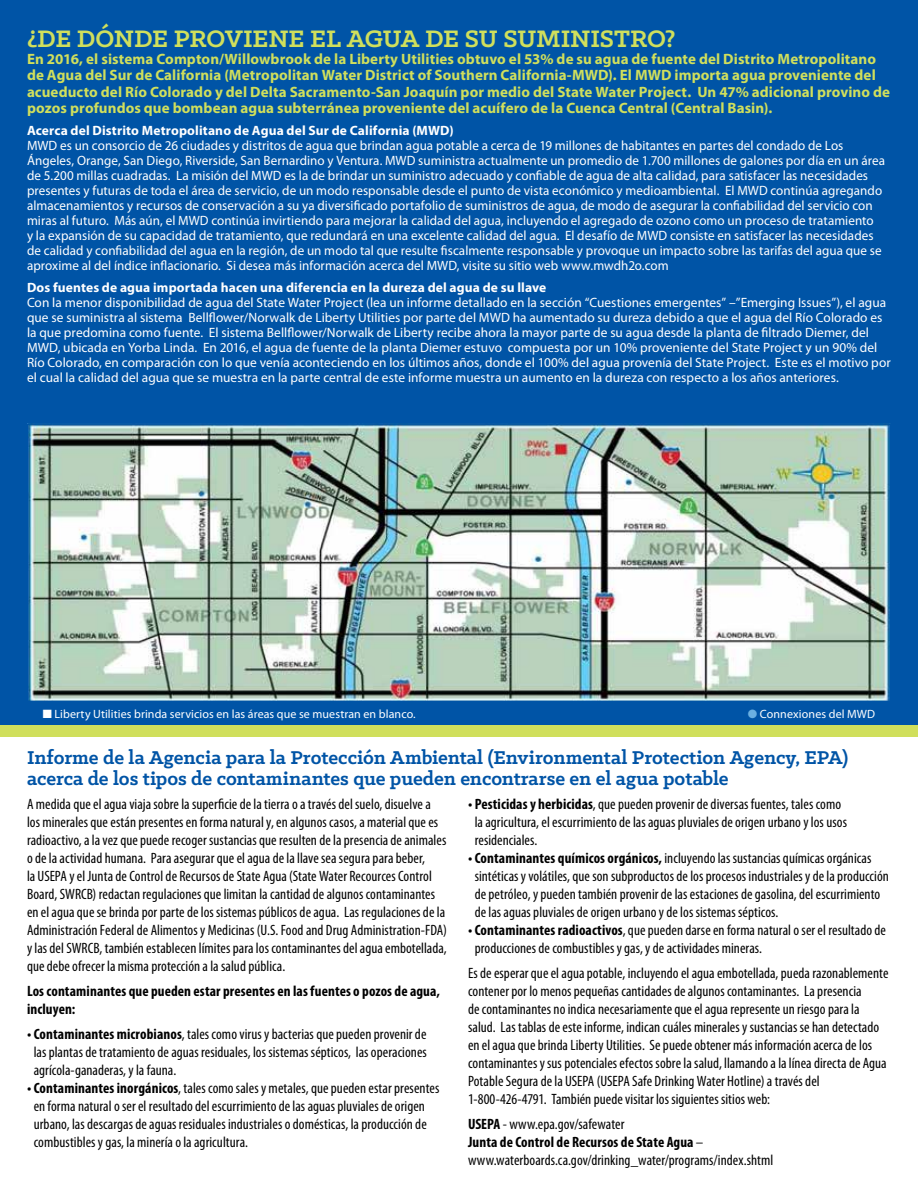
<style>
.page{position:relative;width:918px;height:1188px;background:#fff}
.page>*{position:absolute;margin:0;border:0;box-sizing:border-box;transform-origin:0 0}
.t1{font:700 27px "Klinic Slab";letter-spacing:-.01em;color:#d0df5c}
.t2{font:700 21px/21px "Klinic Slab";color:#0054a6}
.t3{font:condensed 15px/18px "Myriad Pro";letter-spacing:.005em;color:#000}
.t4{font:700 15px/16.5px "Myriad Pro";letter-spacing:.005em;color:#d0df5c}
.t5{font:700 condensed 15px/18px "Myriad Pro";letter-spacing:.005em;color:#000}
.t6{font:13.5px/15px "Myriad Pro";letter-spacing:.005em;color:#fff}
.t7{font:700 13.5px "Myriad Pro";letter-spacing:.01em;color:#fff}
.t8{font:12px "Myriad Pro";letter-spacing:.01em;color:#fff}
.s1{color:#6bb0e1}
.s2{font-weight:700}
</style>
<div class="page">
<div style="left:0;top:0;width:918px;height:731px;background:#0054a6"></div>
<div style="left:0;top:725px;width:918px;height:12px;background:#d0df5c"></div>
<img style="left:29px;top:425px;width:860px;height:275px">
<h1 class="t1" style="left:27px;top:21px;width:650px">¿DE DÓNDE PROVIENE EL AGUA DE SU SUMINISTRO?</h1>
<p class="t4" style="left:27px;top:50px;width:865px">En 2016, el sistema Compton/Willowbrook de la Liberty Utilities obtuvo el 53% de su agua de fuente del Distrito Metropolitano de Agua del Sur de California (Metropolitan Water District of Southern California-MWD). El MWD importa agua proveniente del acueducto del Río Colorado y del Delta Sacramento-San Joaquín por medio del State Water Project. Un 47% adicional provino de pozos profundos que bombean agua subterránea proveniente del acuífero de la Cuenca Central (Central Basin).</p>
<p class="t7" style="left:27px;top:122px;width:428px">Acerca del Distrito Metropolitano de Agua del Sur de California (MWD)</p>
<p class="t6" style="left:27px;top:138px;width:860px">MWD es un consorcio de 26 ciudades y distritos de agua que brindan agua potable a cerca de 19 millones de habitantes en partes del condado de Los Ángeles, Orange, San Diego, Riverside, San Bernardino y Ventura. MWD suministra actualmente un promedio de 1.700 millones de galones por día en un área de 5.200 millas cuadradas. La misión del MWD es la de brindar un suministro adecuado y confiable de agua de alta calidad, para satisfacer las necesidades presentes y futuras de toda el área de servicio, de un modo responsable desde el punto de vista económico y medioambiental. El MWD continúa agregando almacenamientos y recursos de conservación a su ya diversificado portafolio de suministros de agua, de modo de asegurar la confiabilidad del servicio con miras al futuro. Más aún, el MWD continúa invirtiendo para mejorar la calidad del agua, incluyendo el agregado de ozono como un proceso de tratamiento<br>y la expansión de su capacidad de tratamiento, que redundará en una excelente calidad del agua. El desafío de MWD consiste en satisfacer las necesidades de calidad y confiabilidad del agua en la región, de un modo tal que resulte fiscalmente responsable y provoque un impacto sobre las tarifas del agua que se aproxime al del índice inflacionario. Si desea más información acerca del MWD, visite su sitio web www.mwdh2o.com</p>
<p class="t7" style="left:27px;top:278px;width:521px">Dos fuentes de agua importada hacen una diferencia en la dureza del agua de su llave</p>
<p class="t6" style="left:27px;top:295px;width:865px">Con la menor disponibilidad de agua del State Water Project (lea un informe detallado en la sección “Cuestiones emergentes” –”Emerging Issues”), el agua que se suministra al sistema Bellflower/Norwalk de Liberty Utilities por parte del MWD ha aumentado su dureza debido a que el agua del Río Colorado es la que predomina como fuente. El sistema Bellflower/Norwalk de Liberty recibe ahora la mayor parte de su agua desde la planta de filtrado Diemer, del MWD, ubicada en Yorba Linda. En 2016, el agua de fuente de la planta Diemer estuvo compuesta por un 10% proveniente del State Project y un 90% del Río Colorado, en comparación con lo que venía aconteciendo en los últimos años, donde el 100% del agua provenía del State Project. Este es el motivo por el cual la calidad del agua que se muestra en la parte central de este informe muestra un aumento en la dureza con respecto a los años anteriores.</p>
<p class="t8" style="left:43px;top:706px;width:374px">■ Liberty Utilities brinda servicios en las áreas que se muestran en blanco.</p>
<p class="t8" style="left:748px;top:706px;width:129px"><span class="s1">●</span> Connexiones del MWD</p>
<h2 class="t2" style="left:27px;top:747px;width:823px">Informe de la Agencia para la Protección Ambiental (Environmental Protection Agency, EPA) acerca de los tipos de contaminantes que pueden encontrarse en el agua potable</h2>
<p class="t3" style="left:27px;top:795px;width:421px">A medida que el agua viaja sobre la superficie de la tierra o a través del suelo, disuelve a los minerales que están presentes en forma natural y, en algunos casos, a material que es radioactivo, a la vez que puede recoger sustancias que resulten de la presencia de animales o de la actividad humana. Para asegurar que el agua de la llave sea segura para beber,<br>la USEPA y el Junta de Control de Recursos de State Agua (State Water Recources Control Board, SWRCB) redactan regulaciones que limitan la cantidad de algunos contaminantes en el agua que se brinda por parte de los sistemas públicos de agua. Las regulaciones de la Administración Federal de Alimentos y Medicinas (U.S. Food and Drug Administration-FDA) y las del SWRCB, también establecen límites para los contaminantes del agua embotellada, que debe ofrecer la misma protección a la salud pública.</p>
<p class="t5" style="left:27px;top:982px;width:414px">Los contaminantes que pueden estar presentes en las fuentes o pozos de agua, incluyen:</p>
<p class="t3" style="left:34px;top:1025px;width:395px;text-align:justify;text-indent:-7px"><span class="s2">• Contaminantes microbianos</span>, tales como virus y bacterias que pueden provenir de las plantas de tratamiento de aguas residuales, los sistemas sépticos, las operaciones agrícola-ganaderas, y la fauna.</p>
<p class="t3" style="left:34px;top:1079px;width:407px;text-indent:-7px"><span class="s2">• Contaminantes inorgánicos</span>, tales como sales y metales, que pueden estar presentes en forma natural o ser el resultado del escurrimiento de las aguas pluviales de origen urbano, las descargas de aguas residuales industriales o domésticas, la producción de combustibles y gas, la minería o la agricultura.</p>
<p class="t3" style="left:475px;top:795px;width:374px;text-indent:-7px"><span class="s2">• Pesticidas y herbicidas</span>, que pueden provenir de diversas fuentes, tales como la agricultura, el escurrimiento de las aguas pluviales de origen urbano y los usos residenciales.</p>
<p class="t3" style="left:475px;top:849px;width:416px;text-indent:-7px"><span class="s2">• Contaminantes químicos orgánicos,</span> incluyendo las sustancias químicas orgánicas sintéticas y volátiles, que son subproductos de los procesos industriales y de la producción de petróleo, y pueden también provenir de las estaciones de gasolina, del escurrimiento de las aguas pluviales de origen urbano y de los sistemas sépticos.</p>
<p class="t3" style="left:475px;top:921px;width:413px;text-indent:-7px"><span class="s2">• Contaminantes radioactivos</span>, que pueden darse en forma natural o ser el resultado de producciones de combustibles y gas, y de actividades mineras.</p>
<p class="t3" style="left:468px;top:964px;width:422px">Es de esperar que el agua potable, incluyendo el agua embotellada, pueda razonablemente contener por lo menos pequeñas cantidades de algunos contaminantes. La presencia<br>de contaminantes no indica necesariamente que el agua represente un riesgo para la salud. Las tablas de este informe, indican cuáles minerales y sustancias se han detectado en el agua que brinda Liberty Utilities. Se puede obtener más información acerca de los contaminantes y sus potenciales efectos sobre la salud, llamando a la línea directa de Agua Potable Segura de la USEPA (USEPA Safe Drinking Water Hotline) a través del 1-800-426-4791. También puede visitar los siguientes sitios web:</p>
<p class="t3" style="left:468px;top:1115px;width:307px"><span class="s2">USEPA</span> - www.epa.gov/safewater<br><span class="s2">Junta de Control de Recursos de State Agua</span> – www.waterboards.ca.gov/drinking_water/programs/index.shtml</p>
</div>
